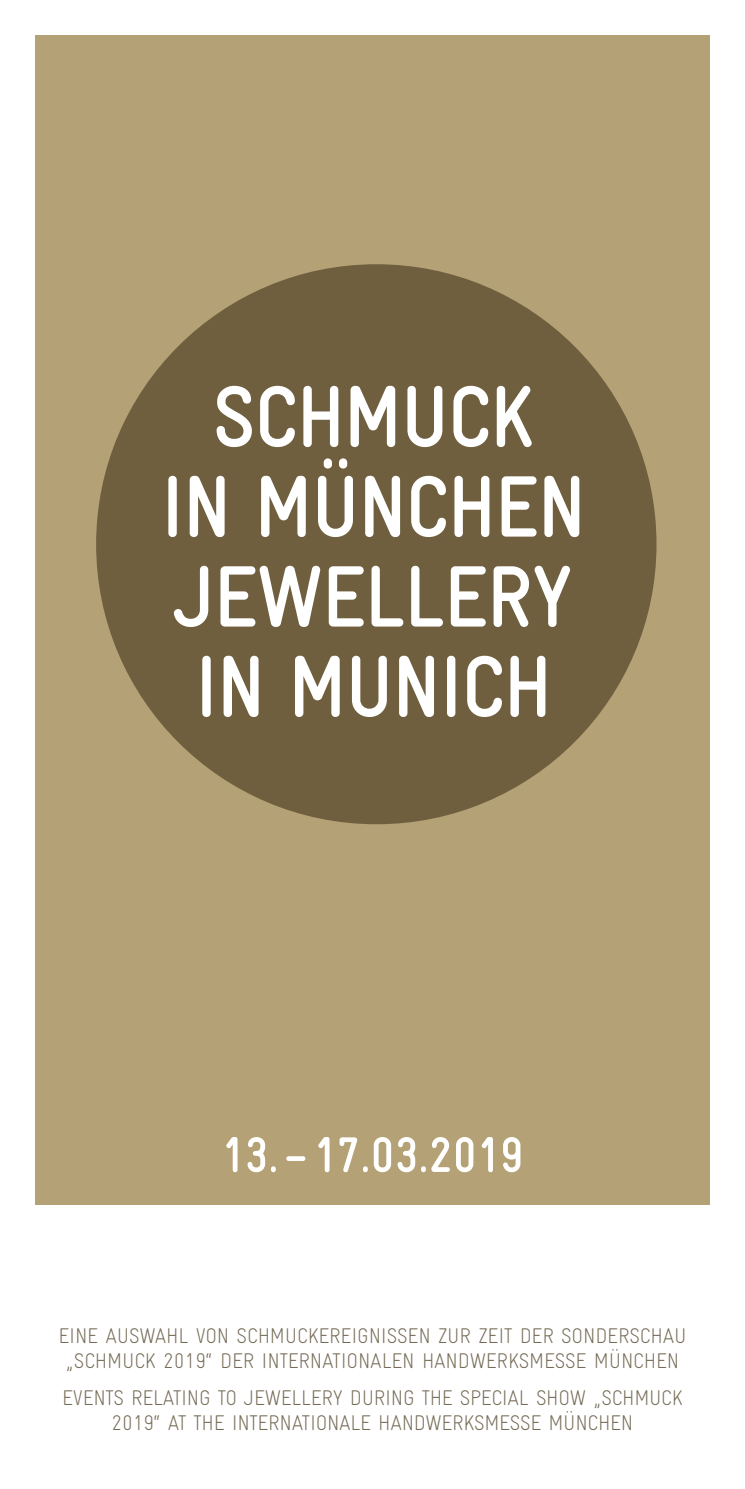
<style>
.page{position:relative;width:745px;height:1489px;background:#fff}
.page>*{position:absolute;margin:0;border:0;box-sizing:border-box;transform-origin:0 0}
.t1{font:700 condensed 87.25px/90px "Gravur";letter-spacing:-.01em;color:#fff;text-align:center}
.t2{font:700 50px "Gravur Condensed";letter-spacing:.02em;color:#fff}
.t3{font:300 21.25px/25px "Gravur Condensed";letter-spacing:-.01em;color:#756b56;text-align:center}
</style>
<div class="page">
<div style="left:35px;top:35px;width:674px;height:1170px;background:#b4a276"></div>
<div style="left:96px;top:264px;width:560px;height:560px;background:#6f5f3e;border-radius:50%"></div>
<h1 class="t1" style="left:161px;top:372px;width:426px">SCHMUCK<br>IN MÜNCHEN<br>JEWELLERY<br>IN MUNICH</h1>
<h2 class="t2" style="left:221px;top:1126px;width:303px">13. – 17.03.2019</h2>
<p class="t3" style="left:58px;top:1322px;width:629px">EINE AUSWAHL VON SCHMUCKEREIGNISSEN ZUR ZEIT DER SONDERSCHAU „SCHMUCK 2019“ DER INTERNATIONALEN HANDWERKSMESSE MÜNCHEN</p>
<p class="t3" style="left:62px;top:1385px;width:621px">EVENTS RELATING TO JEWELLERY DURING THE SPECIAL SHOW „SCHMUCK<br>2019“ AT THE INTERNATIONALE HANDWERKSMESSE MÜNCHEN</p>
</div>
